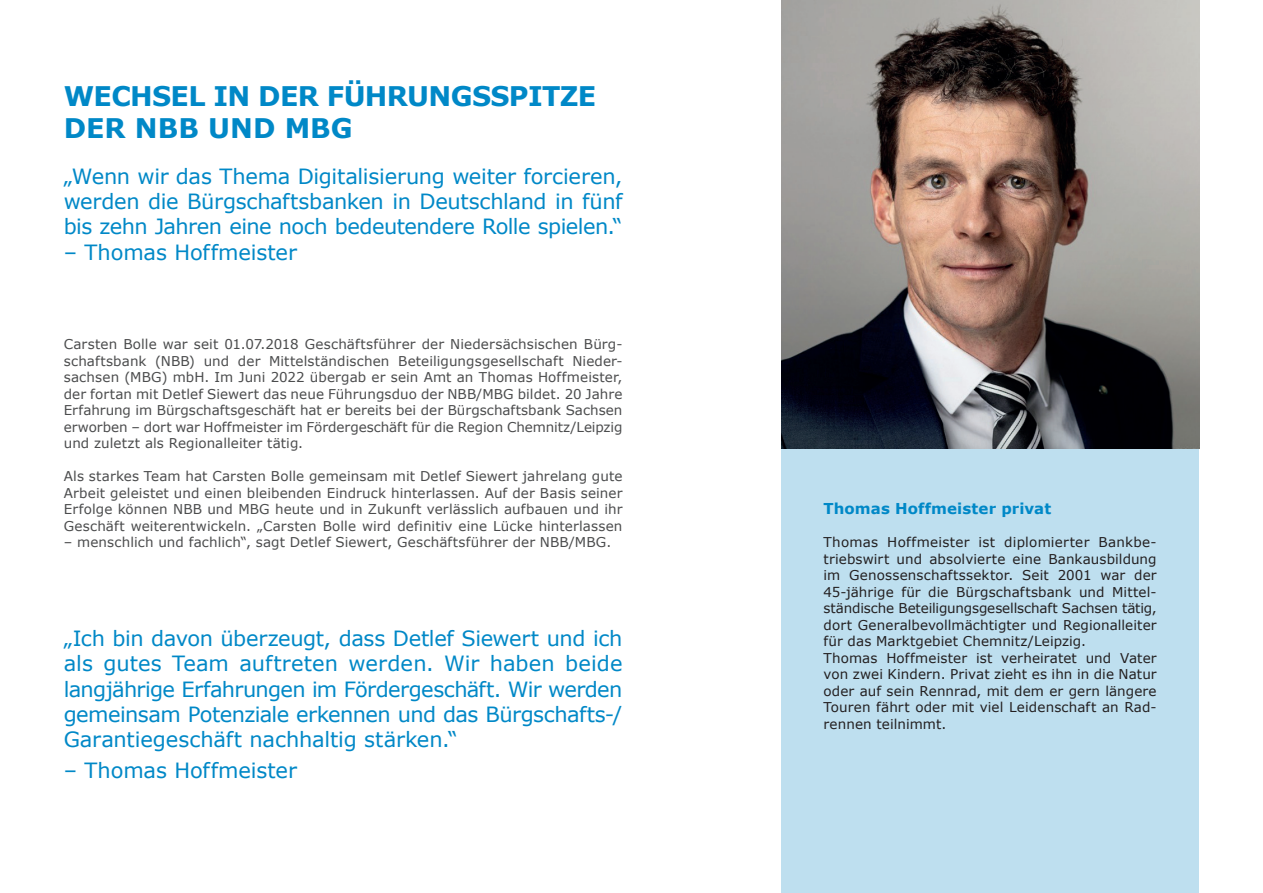
<style>
.page{position:relative;width:1263px;height:893px;background:#fff}
.page>*{position:absolute;margin:0;border:0;box-sizing:border-box;transform-origin:0 0}
.t1{font:700 27px/32.4px "Verdana";letter-spacing:-.025em;color:#0088c7}
.t2{font:21px/25.2px "Verdana";letter-spacing:-.015em;color:#0088c7;text-align:justify}
.t3{font:700 15px "Verdana";letter-spacing:.005em;color:#0088c7}
.t4{font:13.5px/16.5px "Verdana";letter-spacing:.005em;color:#4b4c4d;text-align:justify}
.t5{font:13.5px/16.5px "Verdana";letter-spacing:.005em;color:#231f20}
</style>
<div class="page">
<div style="left:781px;top:448px;width:418px;height:445px;background:#bedfef"></div>
<img style="left:781px;top:0;width:418px;height:448px">
<h1 class="t1" style="left:64px;top:80px;width:534px">WECHSEL IN DER FÜHRUNGSSPITZE<br>DER NBB UND MBG</h1>
<h2 class="t2" style="left:64px;top:164px;width:560px">„Wenn wir das Thema Digitalisierung weiter forcieren, werden die Bürgschaftsbanken in Deutschland in fünf bis zehn Jahren eine noch bedeutendere Rolle spielen.“</h2>
<h2 class="t2" style="left:64px;top:240px;width:235px">– Thomas Hoffmeister</h2>
<p class="t4" style="left:64px;top:336px;width:560px">Carsten Bolle war seit 01.07.2018 Geschäftsführer der Niedersächsischen Bürg&shy;schaftsbank (NBB) und der Mittelständischen Beteiligungsgesellschaft Nieder&shy;sachsen (MBG) mbH. Im Juni 2022 übergab er sein Amt an Thomas Hoffmeister, der fortan mit Detlef Siewert das neue Führungsduo der NBB/MBG bildet. 20 Jahre Erfahrung im Bürgschaftsgeschäft hat er bereits bei der Bürgschaftsbank Sachsen erworben – dort war Hoffmeister im Fördergeschäft für die Region Chemnitz/Leipzig und zuletzt als Regionalleiter tätig.</p>
<p class="t4" style="left:64px;top:468px;width:560px">Als starkes Team hat Carsten Bolle gemeinsam mit Detlef Siewert jahrelang gute Arbeit geleistet und einen bleibenden Eindruck hinterlassen. Auf der Basis seiner Erfolge können NBB und MBG heute und in Zukunft verlässlich aufbauen und ihr Geschäft weiterentwickeln. „Carsten Bolle wird definitiv eine Lücke hinterlassen</p>
<p class="t4" style="left:64px;top:534px;width:549px">– menschlich und fachlich“, sagt Detlef Siewert, Geschäftsführer der NBB/MBG.</p>
<p class="t2" style="left:64px;top:626px;width:560px">„Ich bin davon überzeugt, dass Detlef Siewert und ich als gutes Team auftreten werden. Wir haben beide langjährige Erfahrungen im Fördergeschäft. Wir werden gemeinsam Potenziale erkennen und das Bürgschafts-/ Garantiegeschäft nachhaltig stärken.“</p>
<h2 class="t2" style="left:64px;top:758px;width:235px">– Thomas Hoffmeister</h2>
<p class="t3" style="left:823px;top:499px;width:229px">Thomas Hoffmeister privat</p>
<p class="t5" style="left:823px;top:534px;width:335px">Thomas Hoffmeister ist diplomierter Bankbe&shy;triebswirt und absolvierte eine Bankausbildung im Genossenschaftssektor. Seit 2001 war der 45-jährige für die Bürgschaftsbank und Mittel&shy;ständische Beteiligungsgesellschaft Sachsen tätig, dort Generalbevollmächtigter und Regionalleiter für das Marktgebiet Chemnitz/Leipzig.<br>Thomas Hoffmeister ist verheiratet und Vater von zwei Kindern. Privat zieht es ihn in die Natur oder auf sein Rennrad, mit dem er gern längere Touren fährt oder mit viel Leidenschaft an Rad&shy;rennen teilnimmt.</p>
</div>
